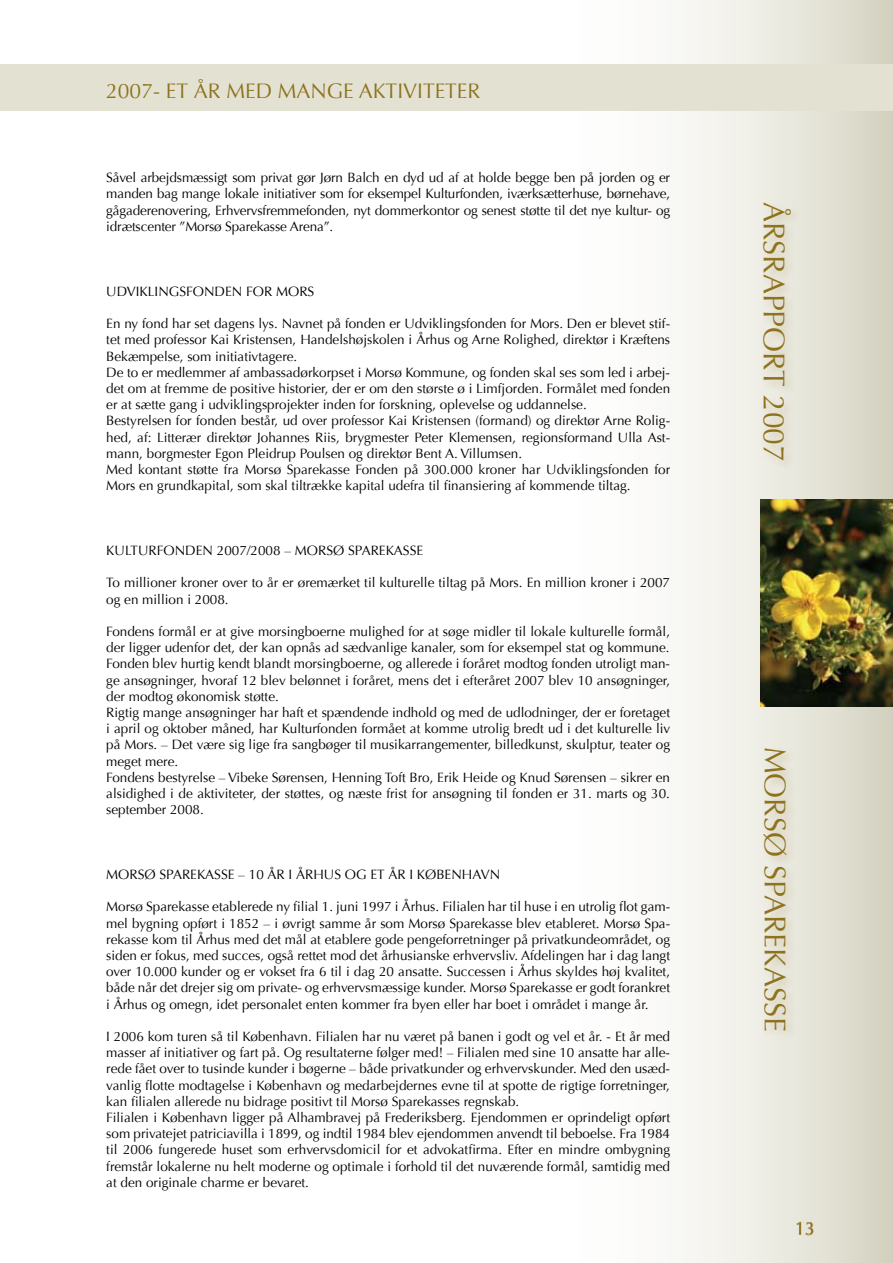
<style>
.page{position:relative;width:893px;height:1263px;background:#fff}
.page>*{position:absolute;margin:0;border:0;box-sizing:border-box;transform-origin:0 0}
.t1{font:30px "Optima";color:#8e721e}
.t2{font:21px "Optima";color:#8e721e}
.t3{font:18px "Optima";color:#8e721e}
.t4{font:13.5px/16.2px "Optima";color:#000}
</style>
<div class="page">
<div style="left:517px;top:0;width:376px;height:1263px;background:linear-gradient(to right,#fff,#dbdacb)"></div>
<div style="left:759px;top:198px;width:112px;height:451px;background:#8e721e;opacity:.3"></div>
<div style="left:759px;top:744px;width:112px;height:486px;background:#8e721e;opacity:.3"></div>
<div style="left:0;top:64px;width:893px;height:47px;background:#e3e2d2"></div>
<img style="left:760px;top:499px;width:133px;height:208px">
<h2 class="t2" style="left:106px;top:79px;width:375px">2007- et år med mange aktiviteter</h2>
<p class="t4" style="left:106px;top:170px;width:565px;text-align:justify">Såvel arbejdsmæssigt som privat gør Jørn Balch en dyd ud af at holde begge ben på jorden og er manden bag mange lokale initiativer som for eksempel Kulturfonden, iværksætterhuse, børnehave, gågaderenovering, Erhvervsfremmefonden, nyt dommerkontor og senest støtte til det nye kultur- og idrætscenter ”Morsø Sparekasse Arena”.</p>
<p class="t4" style="left:106px;top:283px;width:210px">u dvi kli ngsfonden for Mors</p>
<p class="t4" style="left:106px;top:316px;width:565px">En ny fond har set dagens lys. Navnet på fonden er Udviklingsfonden for Mors. Den er blevet stif&shy;tet med professor Kai Kristensen, H andelshøjskolen i Århus og Arne Rolighed, direktør i Kræftens Bekæmpelse, som initiativtagere.<br>De to er medlemmer af ambassadørkorpset i Morsø Kommune, og fonden skal ses som led i arbej&shy;det om at fremme de positive historier, der er om den største ø i Limfjorden. Formålet med fonden er at sætte gang i udviklingsprojekter inden for forskning, oplevelse og uddannelse.<br>Bestyrelsen for fonden består, ud over professor Kai Kristensen (formand) og direktør Arne Rolig&shy;hed, af: Litterær direktør Johannes Riis, brygmester Peter Klemensen, regionsformand Ulla Ast&shy;mann, borgmester Egon Pleidrup Poulsen og direktør Bent A. Villumsen.<br>Med kontant støtte fra Morsø Sparekasse Fonden på 300.000 kroner har Udviklingsfonden for Mors en grundkapital, som skal tiltrække kapital udefra til finansiering af kommende tiltag.</p>
<p class="t4" style="left:106px;top:542px;width:318px">Ku ltu rfonden 2007/2008 – Morsø Sparekasse</p>
<p class="t4" style="left:106px;top:575px;width:565px">To millioner kroner over to år er øremærket til kulturelle tiltag på Mors. En million kroner i 2007 og en million i 2008.</p>
<p class="t4" style="left:106px;top:623px;width:565px">Fondens formål er at give morsingboerne mulighed for at søge midler til lokale kulturelle formål, der ligger udenfor det, der kan opnås ad sædvanlige kanaler, som for eksempel stat og kommune.<br>Fonden blev hurtig kendt blandt morsingboerne, og allerede i foråret modtog fonden utroligt man&shy;ge ansøgninger, hvoraf 12 blev belønnet i foråret, mens det i efteråret 2007 blev 10 ansøgninger, der modtog økonomisk støtte.<br>Rigtig mange ansøgninger har haft et spændende indhold og med de udlodninger, der er foretaget i april og oktober måned, har Kulturfonden formået at komme utrolig bredt ud i det kulturelle liv på Mors. – Det være sig lige fra sangbøger til musikarrangementer, billedkunst, skulptur, teater og meget mere.<br>Fondens bestyrelse – Vibeke Sørensen, Henning Toft Bro, Erik Heide og Knud Sørensen – sikrer en alsidighed i de aktiviteter, der støttes, og næste frist for ansøgning til fonden er 31. marts og 30. september 2008.</p>
<p class="t4" style="left:106px;top:866px;width:395px">Morsø Sparekasse – 10 år i Århu s og et år i Køb enhavn</p>
<p class="t4" style="left:106px;top:899px;width:565px;text-align:justify">Morsø Sparekasse etablerede ny filial 1. juni 1997 i Århus. Filialen har til huse i en utrolig flot gam&shy;mel bygning opført i 1852 – i øvrigt samme år som Morsø Sparekasse blev etableret. Morsø Spa&shy;rekasse kom til Århus med det mål at etablere gode pengeforretninger på privatkundeområdet, og siden er fokus, med succes, også rettet mod det århusianske erhvervsliv. Afdelingen har i dag langt over 10.000 kunder og er vokset fra 6 til i dag 20 ansatte. Successen i Århus skyldes høj kvalitet, både når det drejer sig om private- og erhvervsmæssige kunder. Morsø Sparekasse er godt forankret i Århus og omegn, idet personalet enten kommer fra byen eller har boet i området i mange år.</p>
<p class="t4" style="left:106px;top:1028px;width:565px">I 2006 kom turen så til København. Filialen har nu været på banen i godt og vel et år. - Et år med masser af initiativer og fart på. Og resultaterne følger med! – Filialen med sine 10 ansatte har alle&shy;rede fået over to tusinde kunder i bøgerne – både privatkunder og erhvervskunder. Med den usæd&shy;vanlig flotte modtagelse i København og medarbejdernes evne til at spotte de rigtige forretninger, kan filialen allerede nu bidrage positivt til Morsø Sparekasses regnskab.<br>Filialen i København ligger på Alhambravej på Frederiksberg. Ejendommen er oprindeligt opført som privatejet patriciavilla i 1899, og indtil 1984 blev ejendommen anvendt til beboelse. Fra 1984 til 2006 fungerede huset som erhvervsdomicil for et advokatfirma. Efter en mindre ombygning fremstår lokalerne nu helt moderne og optimale i forhold til det nuværende formål, samtidig med at den originale charme er bevaret.</p>
<h1 class="t1" style="left:791px;top:202px;width:261px;rotate:90deg">årsrapport 2007</h1>
<h1 class="t1" style="left:792px;top:747px;width:287px;rotate:90deg">morsø sparekasse</h1>
<h3 class="t3" style="left:795px;top:1218px;width:22px">13</h3>
</div>
